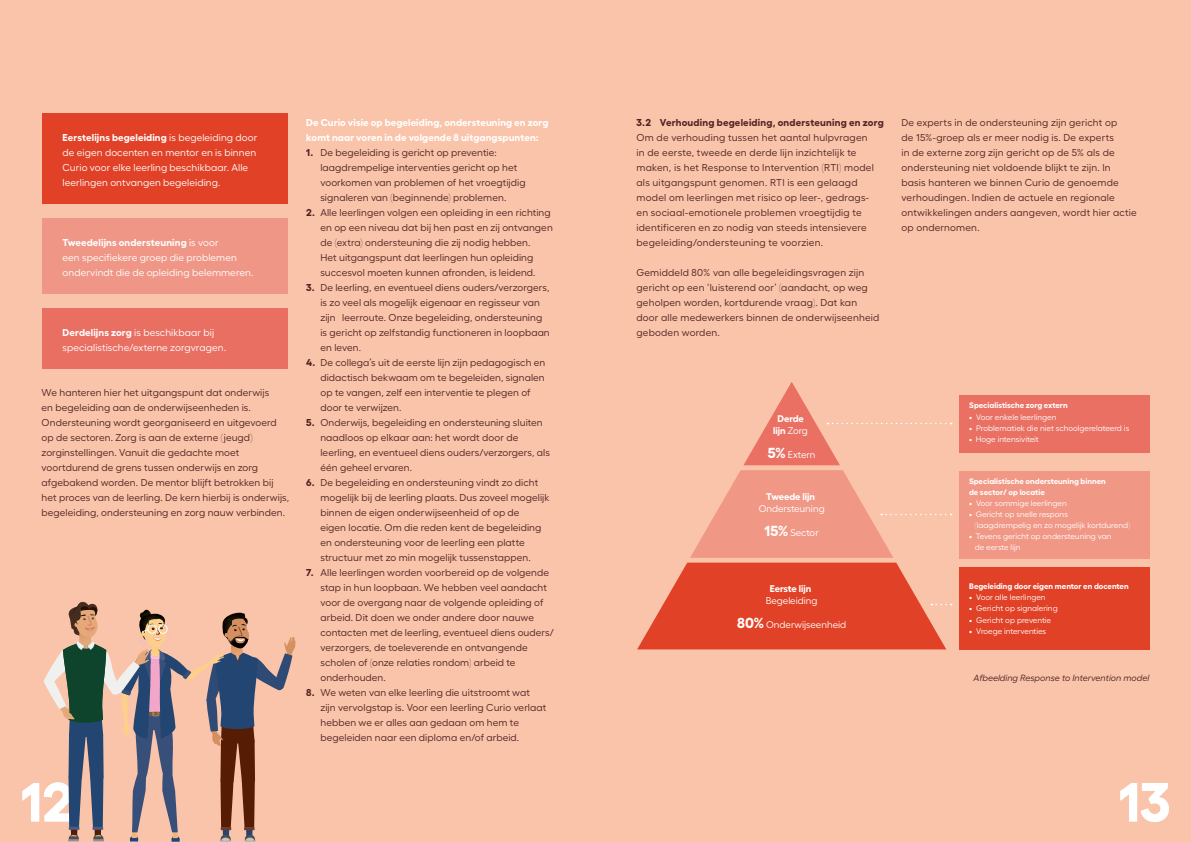
<style>
.page{position:relative;width:1191px;height:842px;background:#f9c4a9}
.page>*{position:absolute;margin:0;border:0;box-sizing:border-box;transform-origin:0 0}
.t1{font:700 55px "Fellix";color:#fff}
.t2{font:10px/15px "Fellix";letter-spacing:.01em;color:#502223}
.t3{font:10px/15px "Fellix";letter-spacing:.01em;color:#fff}
.t4{font:700 10px/15px "Fellix";letter-spacing:.01em;color:#fff}
.t5{font:700 10px "Fellix";letter-spacing:.02em;color:#502223}
.t6{font:9.7px "Fellix";color:#fff}
.t7{font:700 9.7px/11.6px "Fellix";letter-spacing:-.005em;color:#fff;text-align:center}
.t8{font:italic 9px "Fellix";color:#502223}
.t9{font:8.1px "Fellix";color:#fff}
.t10{font:700 8.1px "Fellix";color:#fff}
.t11{font:7.9px/11.1px "Fellix";color:#fff}
.t12{font:700 7.9px/11.1px "Fellix";color:#fff}
.s1{font-weight:700}
.s2{font-weight:400}
.s3{font-weight:700;font-size:14.6px}
</style>
<div class="page">
<div style="left:42px;top:114px;width:245px;height:90px;background:#e14126"></div>
<div style="left:42px;top:219px;width:245px;height:75px;background:#f09686"></div>
<div style="left:42px;top:309px;width:245px;height:60px;background:#e96f63"></div>
<svg style="left:637px;top:382px;width:314px;height:267px"></svg>
<div style="left:959px;top:395px;width:190px;height:57px;background:#e97063"></div>
<div style="left:959px;top:471px;width:190px;height:87px;background:#f19786"></div>
<div style="left:959px;top:567px;width:190px;height:82px;background:#e14126"></div>
<svg style="left:44px;top:601px;width:251px;height:241px"></svg>
<p class="t3" style="left:63px;top:129px;width:196px"><span class="s1">Eerstelijns begeleiding</span> is begeleiding door de eigen docenten en mentor en is binnen Curio voor elke leerling beschikbaar. Alle leerlingen ontvangen begeleiding.</p>
<p class="t3" style="left:63px;top:234px;width:192px"><span class="s1">Tweedelijns ondersteuning</span> is voor<br>een specifiekere groep die problemen ondervindt die de opleiding belemmeren.</p>
<p class="t3" style="left:63px;top:324px;width:165px"><span class="s1">Derdelijns zorg</span> is beschikbaar bij specialistische/externe zorgvragen.</p>
<p class="t2" style="left:42px;top:384px;width:249px">We hanteren hier het uitgangspunt dat onderwijs<br>en begeleiding aan de onderwijseenheden is.<br>Ondersteuning wordt georganiseerd en uitgevoerd op de sectoren. Zorg is aan de externe (jeugd) zorginstellingen. Vanuit die gedachte moet voortdurend de grens tussen onderwijs en zorg afgebakend worden. De mentor blijft betrokken bij het proces van de leerling. De kern hierbij is onderwijs, begeleiding, ondersteuning en zorg nauw verbinden.</p>
<p class="t4" style="left:306px;top:113px;width:244px">De Curio visie op begeleiding, ondersteuning en zorg komt naar voren in de volgende 8 uitgangspunten:</p>
<p class="t2" style="left:320px;top:144px;width:207px;text-indent:-14px"><span class="s1">1.</span> De begeleiding is gericht op preventie: laagdrempelige interventies gericht op het voorkomen van problemen of het vroegtijdig signaleren van (beginnende) problemen.</p>
<p class="t2" style="left:320px;top:204px;width:234px;text-indent:-14px"><span class="s1">2.</span> Alle leerlingen volgen een opleiding in een richting en op een niveau dat bij hen past en zij ontvangen de (extra) ondersteuning die zij nodig hebben.<br>Het uitgangspunt dat leerlingen hun opleiding succesvol moeten kunnen afronden, is leidend.</p>
<p class="t2" style="left:320px;top:279px;width:231px;text-indent:-14px"><span class="s1">3.</span> De leerling, en eventueel diens ouders/verzorgers, is zo veel als mogelijk eigenaar en regisseur van zijn leerroute. Onze begeleiding, ondersteuning is gericht op zelfstandig functioneren in loopbaan en leven.</p>
<p class="t2" style="left:320px;top:354px;width:226px;text-indent:-14px"><span class="s1">4.</span> De collega’s uit de eerste lijn zijn pedagogisch en didactisch bekwaam om te begeleiden, signalen op te vangen, zelf een interventie te plegen of door te verwijzen.</p>
<p class="t2" style="left:320px;top:414px;width:231px;text-indent:-14px"><span class="s1">5.</span> Onderwijs, begeleiding en ondersteuning sluiten naadloos op elkaar aan: het wordt door de leerling, en eventueel diens ouders/verzorgers, als één geheel ervaren.</p>
<p class="t2" style="left:320px;top:474px;width:231px;text-indent:-14px"><span class="s1">6.</span> De begeleiding en ondersteuning vindt zo dicht mogelijk bij de leerling plaats. Dus zoveel mogelijk binnen de eigen onderwijseenheid of op de<br>eigen locatie. Om die reden kent de begeleiding en ondersteuning voor de leerling een platte structuur met zo min mogelijk tussenstappen.</p>
<p class="t2" style="left:320px;top:564px;width:235px;text-indent:-14px"><span class="s1">7.</span> Alle leerlingen worden voorbereid op de volgende stap in hun loopbaan. We hebben veel aandacht voor de overgang naar de volgende opleiding of arbeid. Dit doen we onder andere door nauwe contacten met de leerling, eventueel diens ouders/ verzorgers, de toeleverende en ontvangende scholen of (onze relaties rondom) arbeid te onderhouden.</p>
<p class="t2" style="left:320px;top:684px;width:227px;text-indent:-14px"><span class="s1">8.</span> We weten van elke leerling die uitstroomt wat zijn vervolgstap is. Voor een leerling Curio verlaat hebben we er alles aan gedaan om hem te begeleiden naar een diploma en/of arbeid.</p>
<p class="t5" style="left:636px;top:114px;width:249px">3.2 Verhouding begeleiding, ondersteuning en zorg</p>
<p class="t2" style="left:636px;top:129px;width:239px">Om de verhouding tussen het aantal hulpvragen in de eerste, tweede en derde lijn inzichtelijk te maken, is het Response to Intervention (RTI) model als uitgangspunt genomen. RTI is een gelaagd model om leerlingen met risico op leer-, gedrags&shy;en sociaal-emotionele problemen vroegtijdig te identificeren en zo nodig van steeds intensievere begeleiding/ondersteuning te voorzien.</p>
<p class="t2" style="left:636px;top:264px;width:244px">Gemiddeld 80% van alle begeleidingsvragen zijn gericht op een ‘luisterend oor’ (aandacht, op weg geholpen worden, kortdurende vraag). Dat kan door alle medewerkers binnen de onderwijseenheid geboden worden.</p>
<p class="t2" style="left:901px;top:114px;width:237px">De experts in de ondersteuning zijn gericht op<br>de 15%-groep als er meer nodig is. De experts<br>in de externe zorg zijn gericht op de 5% als de ondersteuning niet voldoende blijkt te zijn. In basis hanteren we binnen Curio de genoemde verhoudingen. Indien de actuele en regionale ontwikkelingen anders aangeven, wordt hier actie op ondernomen.</p>
<p class="t7" style="left:773px;top:412px;width:36px">Derde lijn <span class="s2">Zorg</span></p>
<p class="t6" style="left:768px;top:447px;width:49px"><span class="s3">5%</span> Extern</p>
<p class="t7" style="left:766px;top:490px;width:50px">Tweede lijn</p>
<p class="t6" style="left:758px;top:501px;width:68px">Ondersteuning</p>
<p class="t6" style="left:764px;top:525px;width:56px"><span class="s3">15%</span> Sector</p>
<p class="t7" style="left:770px;top:582px;width:43px">Eerste lijn</p>
<p class="t6" style="left:766px;top:593px;width:53px">Begeleiding</p>
<p class="t6" style="left:737px;top:617px;width:111px"><span class="s3">80%</span> Onderwijseenheid</p>
<p class="t10" style="left:969px;top:399px;width:100px">Specialistische zorg extern</p>
<p class="t9" style="left:969px;top:411px;width:89px"><span class="s1">•</span> Voor enkele leerlingen</p>
<p class="t9" style="left:969px;top:422px;width:162px"><span class="s1">•</span> Problematiek die niet schoolgerelateerd is</p>
<p class="t9" style="left:969px;top:433px;width:71px"><span class="s1">•</span> Hoge intensiviteit</p>
<p class="t12" style="left:969px;top:475px;width:138px">Specialistische ondersteuning binnen de sector/ op locatie</p>
<p class="t11" style="left:969px;top:497px;width:99px"><span class="s1">•</span> Voor sommige leerlingen</p>
<p class="t11" style="left:975px;top:508px;width:157px;text-indent:-6px"><span class="s1">•</span> Gericht op snelle respons<br>(laagdrempelig en zo mogelijk kortdurend)</p>
<p class="t11" style="left:975px;top:530px;width:138px;text-indent:-6px"><span class="s1">•</span> Tevens gericht op ondersteuning van de eerste lijn</p>
<p class="t10" style="left:969px;top:579px;width:161px">Begeleiding door eigen mentor en docenten</p>
<p class="t9" style="left:969px;top:591px;width:78px"><span class="s1">•</span> Voor alle leerlingen</p>
<p class="t9" style="left:969px;top:602px;width:90px"><span class="s1">•</span> Gericht op signalering</p>
<p class="t9" style="left:969px;top:613px;width:83px"><span class="s1">•</span> Gericht op preventie</p>
<p class="t9" style="left:969px;top:625px;width:78px"><span class="s1">•</span> Vroege interventies</p>
<p class="t8" style="left:973px;top:670px;width:177px">Afbeelding Response to Intervention model</p>
<h1 class="t1" style="left:21px;top:758px;width:54px">12</h1>
<h1 class="t1" style="left:1118px;top:758px;width:53px">13</h1>
</div>
